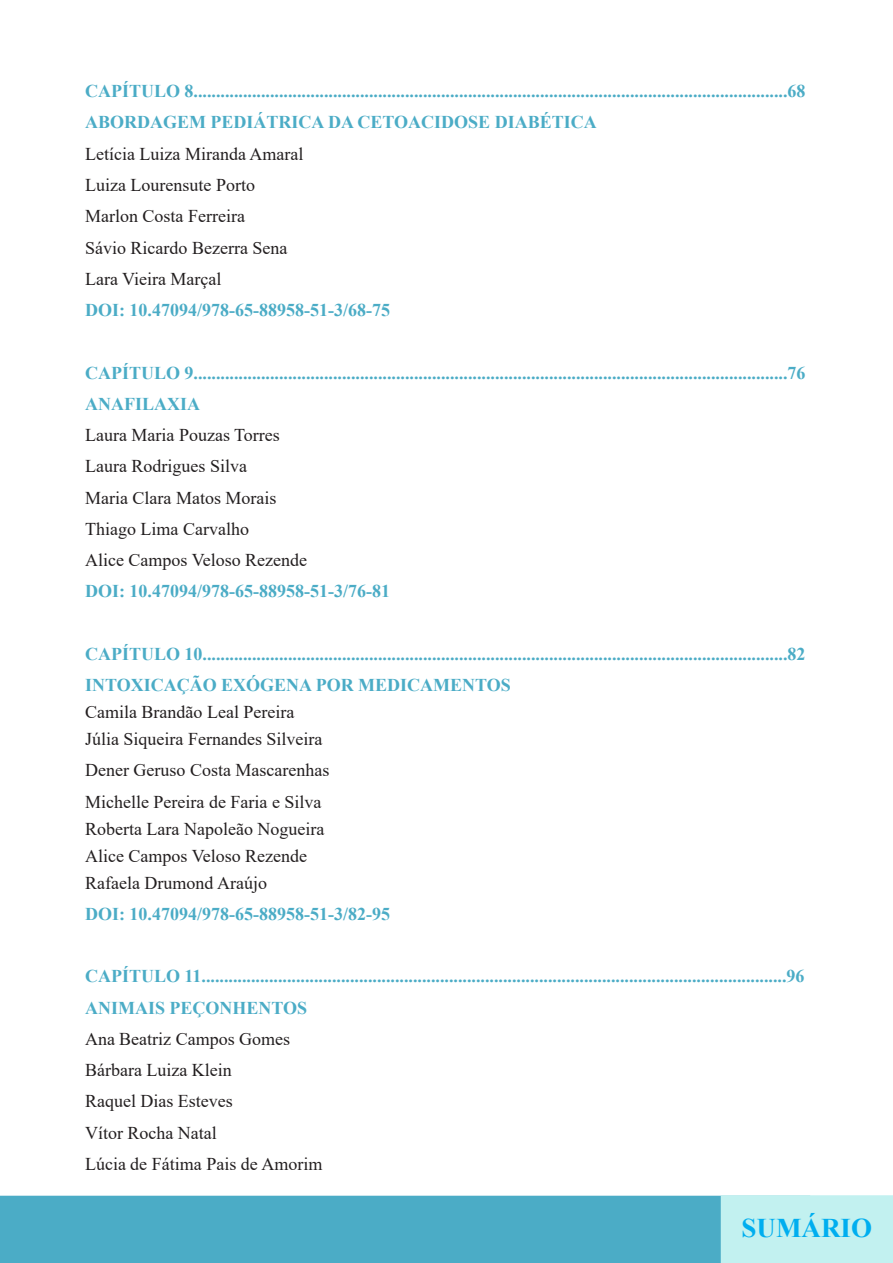
<style>
.page{position:relative;width:893px;height:1263px;background:#fff}
.page>*{position:absolute;margin:0;border:0;box-sizing:border-box;transform-origin:0 0}
.t1{font:700 27px "Times New Roman";color:#00aeef}
.Título_1{font:700 18px "Times New Roman";color:#4bacc6}
.Corpo_de_texto{font:18px "Times New Roman";color:#231f20}
</style>
<div class="page">
<div style="left:0;top:1196px;width:810px;height:67px;background:#4bacc6"></div>
<div style="left:721px;top:1196px;width:171px;height:66px;background:#c2f1f0"></div>
<div style="left:721px;top:1195px;width:172px;height:68px;border:2px solid #c2f1f0"></div>
<p class="Título_1" style="left:85px;top:78px;width:722px">CAPÍTULO 8....................................................................................................................................68</p>
<p class="Título_1" style="left:85px;top:109px;width:513px">ABORDAGEM PEDIÁTRICA DA CETOACIDOSE DIABÉTICA</p>
<p class="Corpo_de_texto" style="left:85px;top:141px;width:220px">Letícia Luiza Miranda Amaral</p>
<p class="Corpo_de_texto" style="left:85px;top:172px;width:171px">Luiza Lourensute Porto</p>
<p class="Corpo_de_texto" style="left:85px;top:204px;width:161px">Marlon Costa Ferreira</p>
<p class="Corpo_de_texto" style="left:85px;top:235px;width:204px">Sávio Ricardo Bezerra Sena</p>
<p class="Corpo_de_texto" style="left:85px;top:266px;width:138px">Lara Vieira Marçal</p>
<p class="Título_1" style="left:85px;top:297px;width:306px">DOI: 10.47094/978-65-88958-51-3/68-75</p>
<p class="Título_1" style="left:85px;top:359px;width:722px">CAPÍTULO 9....................................................................................................................................76</p>
<p class="Título_1" style="left:85px;top:391px;width:116px">ANAFILAXIA</p>
<p class="Corpo_de_texto" style="left:85px;top:422px;width:196px">Laura Maria Pouzas Torres</p>
<p class="Corpo_de_texto" style="left:85px;top:454px;width:163px">Laura Rodrigues Silva</p>
<p class="Corpo_de_texto" style="left:85px;top:485px;width:193px">Maria Clara Matos Morais</p>
<p class="Corpo_de_texto" style="left:85px;top:516px;width:165px">Thiago Lima Carvalho</p>
<p class="Corpo_de_texto" style="left:85px;top:547px;width:224px">Alice Campos Veloso Rezende</p>
<p class="Título_1" style="left:85px;top:578px;width:306px">DOI: 10.47094/978-65-88958-51-3/76-81</p>
<p class="Título_1" style="left:85px;top:641px;width:722px">CAPÍTULO 10..................................................................................................................................82</p>
<p class="Título_1" style="left:85px;top:672px;width:427px">INTOXICAÇÃO EXÓGENA POR MEDICAMENTOS</p>
<p class="Corpo_de_texto" style="left:85px;top:699px;width:211px">Camila Brandão Leal Pereira</p>
<p class="Corpo_de_texto" style="left:85px;top:726px;width:239px">Júlia Siqueira Fernandes Silveira</p>
<p class="Corpo_de_texto" style="left:85px;top:758px;width:246px">Dener Geruso Costa Mascarenhas</p>
<p class="Corpo_de_texto" style="left:85px;top:789px;width:238px">Michelle Pereira de Faria e Silva</p>
<p class="Corpo_de_texto" style="left:85px;top:816px;width:241px">Roberta Lara Napoleão Nogueira</p>
<p class="Corpo_de_texto" style="left:85px;top:843px;width:224px">Alice Campos Veloso Rezende</p>
<p class="Corpo_de_texto" style="left:85px;top:870px;width:183px">Rafaela Drumond Araújo</p>
<p class="Título_1" style="left:85px;top:901px;width:306px">DOI: 10.47094/978-65-88958-51-3/82-95</p>
<p class="Título_1" style="left:85px;top:963px;width:721px">CAPÍTULO 11..................................................................................................................................96</p>
<p class="Título_1" style="left:85px;top:995px;width:224px">ANIMAIS PEÇONHENTOS</p>
<p class="Corpo_de_texto" style="left:85px;top:1026px;width:207px">Ana Beatriz Campos Gomes</p>
<p class="Corpo_de_texto" style="left:85px;top:1057px;width:148px">Bárbara Luiza Klein</p>
<p class="Corpo_de_texto" style="left:85px;top:1089px;width:149px">Raquel Dias Esteves</p>
<p class="Corpo_de_texto" style="left:85px;top:1120px;width:133px">Vítor Rocha Natal</p>
<p class="Corpo_de_texto" style="left:85px;top:1151px;width:239px">Lúcia de Fátima Pais de Amorim</p>
<h1 class="t1" style="left:742px;top:1208px;width:132px">SUMÁRIO</h1>
</div>
